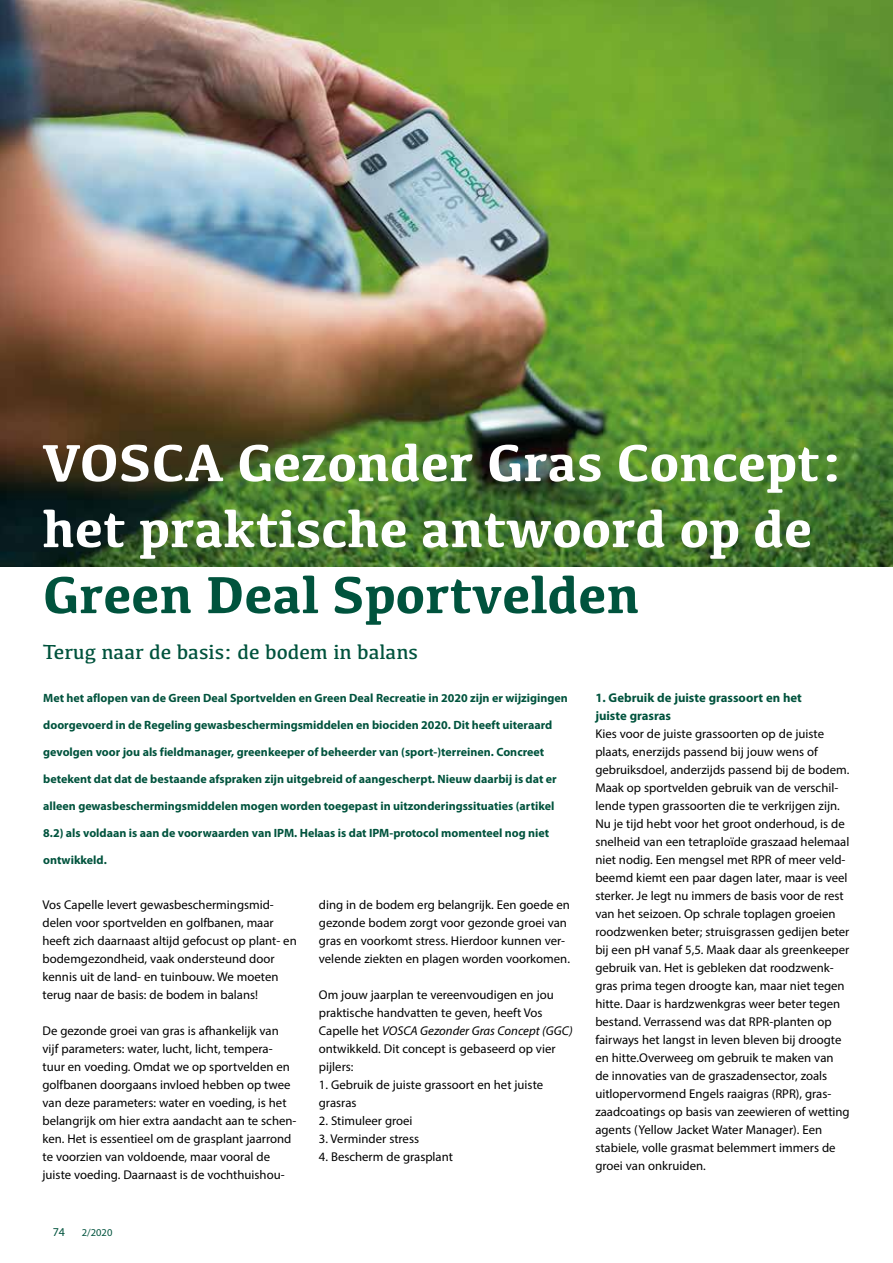
<style>
.page{position:relative;width:893px;height:1263px;background:#fff}
.page>*{position:absolute;margin:0;border:0;box-sizing:border-box;transform-origin:0 0}
.t1{font:700 54px/66px "Kefa";color:#fff}
.t2{font:700 54px "Kefa";color:#00533d}
.t3{font:21px "Kefa";color:#00533d}
.t4{font:12.75px/18px "Myriad Pro";color:#000}
.t5{font:700 12.75px/18px "Myriad Pro";color:#00533d}
.t6{font:700 12px "Myriad Pro";color:#00533d}
.t7{font:12px "Myriad Pro";color:#00533d}
.t8{font:10.5px "Myriad Pro";color:#00533d}
.s1{font-style:italic}
</style>
<div class="page">
<img style="left:0;top:0;width:893px;height:567px">
<h1 class="t1" style="left:43px;top:427px;width:803px">VOSCA Gezonder Gras Concept: het praktische antwoord op de</h1>
<h1 class="t2" style="left:43px;top:559px;width:598px">Green Deal Sportvelden</h1>
<h2 class="t3" style="left:43px;top:639px;width:376px">Terug naar de basis: de bodem in balans</h2>
<p class="t6" style="left:43px;top:690px;width:526px">Met het aflopen van de Green Deal Sportvelden en Green Deal Recreatie in 2020 zijn er wijzigingen</p>
<p class="t6" style="left:43px;top:717px;width:511px">doorgevoerd in de Regeling gewasbeschermingsmiddelen en biociden 2020. Dit heeft uiteraard</p>
<p class="t6" style="left:43px;top:744px;width:502px">gevolgen voor jou als fieldmanager, greenkeeper of beheerder van (sport-)terreinen. Concreet</p>
<p class="t6" style="left:43px;top:771px;width:515px">betekent dat dat de bestaande afspraken zijn uitgebreid of aangescherpt. Nieuw daarbij is dat er</p>
<p class="t6" style="left:43px;top:798px;width:513px">alleen gewasbeschermingsmiddelen mogen worden toegepast in uitzonderingssituaties (artikel</p>
<p class="t6" style="left:43px;top:825px;width:507px">8.2) als voldaan is aan de voorwaarden van IPM. Helaas is dat IPM-protocol momenteel nog niet</p>
<p class="t6" style="left:43px;top:852px;width:65px">ontwikkeld.</p>
<p class="t4" style="left:43px;top:896px;width:256px">Vos Capelle levert gewasbeschermingsmid&shy;delen voor sportvelden en golfbanen, maar heeft zich daarnaast altijd gefocust op plant- en bodemgezondheid, vaak ondersteund door kennis uit de land- en tuinbouw. We moeten terug naar de basis: de bodem in balans!</p>
<p class="t4" style="left:43px;top:1022px;width:255px">De gezonde groei van gras is afhankelijk van vijf parameters: water, lucht, licht, tempera&shy;tuur en voeding. Omdat we op sportvelden en golfbanen doorgaans invloed hebben op twee van deze parameters: water en voeding, is het belangrijk om hier extra aandacht aan te schen&shy;ken. Het is essentieel om de grasplant jaarrond te voorzien van voldoende, maar vooral de juiste voeding. Daarnaast is de vochthuishou-</p>
<p class="t7" style="left:53px;top:1224px;width:14px">74</p>
<p class="t8" style="left:82px;top:1226px;width:32px">2/2020</p>
<p class="t4" style="left:319px;top:896px;width:253px">ding in de bodem erg belangrijk. Een goede en gezonde bodem zorgt voor gezonde groei van gras en voorkomt stress. Hierdoor kunnen ver&shy;velende ziekten en plagen worden voorkomen.</p>
<p class="t4" style="left:319px;top:986px;width:255px">Om jouw jaarplan te vereenvoudigen en jou praktische handvatten te geven, heeft Vos Capelle het <span class="s1">VOSCA Gezonder Gras Concept (GGC) </span>ontwikkeld. Dit concept is gebaseerd op vier pijlers:</p>
<p class="t4" style="left:319px;top:1076px;width:226px">1. Gebruik de juiste grassoort en het juiste grasras</p>
<p class="t4" style="left:319px;top:1112px;width:95px">2. Stimuleer groei</p>
<p class="t4" style="left:319px;top:1130px;width:102px">3. Verminder stress</p>
<p class="t4" style="left:319px;top:1148px;width:136px">4. Bescherm de grasplant</p>
<p class="t5" style="left:595px;top:688px;width:208px">1. Gebruik de juiste grassoort en het juiste grasras</p>
<p class="t4" style="left:595px;top:725px;width:256px">Kies voor de juiste grassoorten op de juiste plaats, enerzijds passend bij jouw wens of gebruiksdoel, anderzijds passend bij de bodem.<br>Maak op sportvelden gebruik van de verschil&shy;lende typen grassoorten die te verkrijgen zijn.<br>Nu je tijd hebt voor het groot onderhoud, is de snelheid van een tetraploïde graszaad helemaal niet nodig. Een mengsel met RPR of meer veld&shy;beemd kiemt een paar dagen later, maar is veel sterker. Je legt nu immers de basis voor de rest van het seizoen. Op schrale toplagen groeien roodzwenken beter; struisgrassen gedijen beter bij een pH vanaf 5,5. Maak daar als greenkeeper gebruik van. Het is gebleken dat roodzwenk&shy;gras prima tegen droogte kan, maar niet tegen hitte. Daar is hardzwenkgras weer beter tegen bestand. Verrassend was dat RPR-planten op fairways het langst in leven bleven bij droogte en hitte.Overweeg om gebruik te maken van de innovaties van de graszadensector, zoals uitlopervormend Engels raaigras (RPR), gras&shy;zaadcoatings op basis van zeewieren of wetting agents (Yellow Jacket Water Manager). Een stabiele, volle grasmat belemmert immers de groei van onkruiden.</p>
</div>
